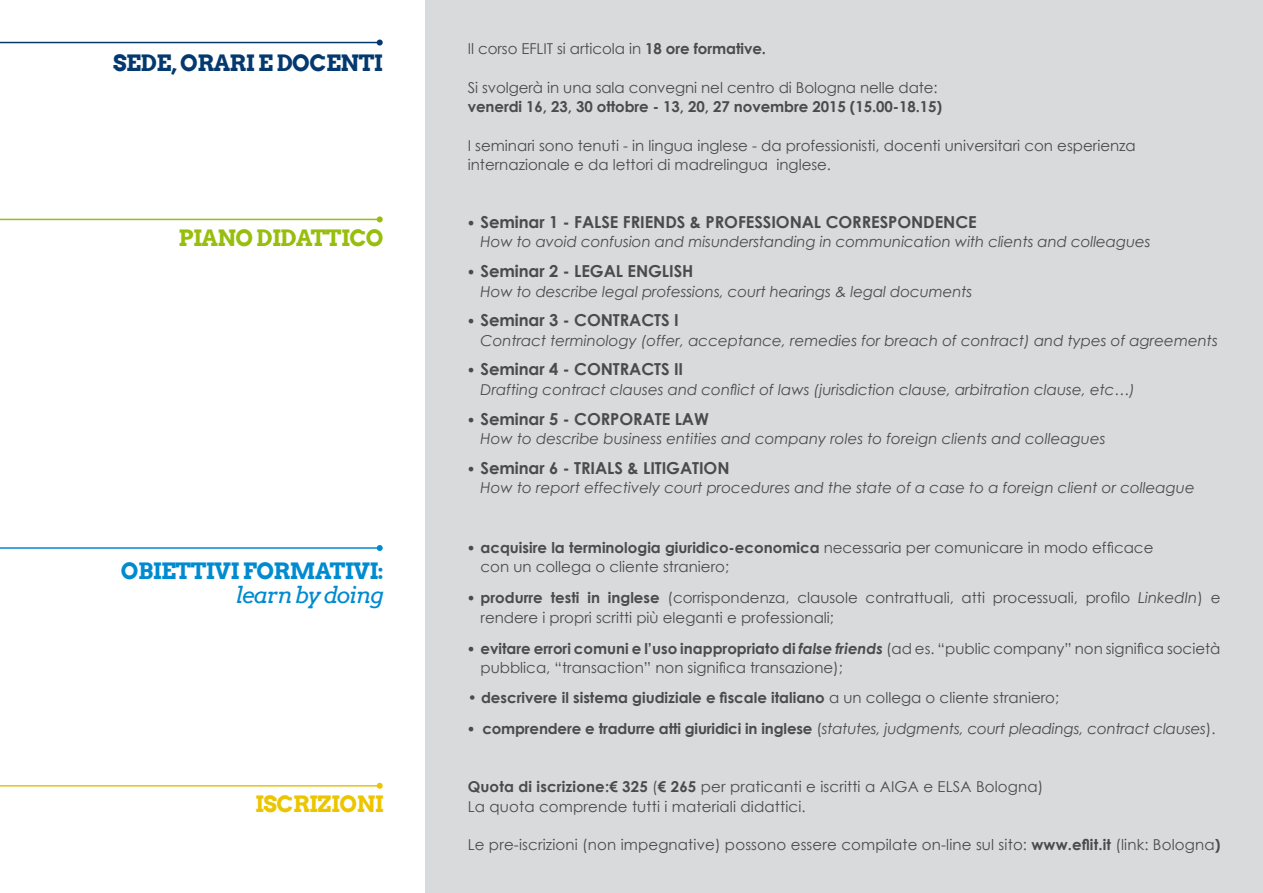
<style>
.page{position:relative;width:1263px;height:893px;background:#fff}
.page>*{position:absolute;margin:0;border:0;box-sizing:border-box;transform-origin:0 0}
.t1{font:700 22.5px "Arvo";color:#008bd0}
.t2{font:700 22.5px "Arvo";letter-spacing:-.025em;color:#03396f}
.t3{font:700 22.5px "Arvo";color:#97be0d}
.t4{font:italic 22.5px "Arvo";letter-spacing:-.05em;color:#008bd0}
.t5{font:700 22.5px "Arvo";color:#ecc500}
.t6{font:700 16.5px "Century Gothic";letter-spacing:-.005em;color:#4b4b4d}
.t7{font:15px/19.4px "Century Gothic";color:#4b4b4d}
.t8{font:italic 15px "Century Gothic";color:#4b4b4d}
.t9{font:700 15px "Century Gothic";color:#4b4b4d}
.s1{font-weight:700}
.s2{font-family:"Corbel";font-weight:400;font-size:15px}
.s3{font-family:"Corbel"}
.s4{font-style:italic}
.s5{font-weight:700;font-style:italic}
.s6{font-weight:400}
.s7{font-family:"Corbel";font-style:normal}
.s8{font-weight:700;font-style:normal}
.s9{font-style:normal}
</style>
<div class="page">
<div style="left:425px;top:0;width:838px;height:893px;background:#d9dadb"></div>
<hr style="left:0;top:42px;width:380px;height:1px;background:#03396f">
<svg style="left:377px;top:40px;width:6px;height:6px"></svg>
<hr style="left:0;top:219px;width:380px;height:1px;background:#97be0d">
<svg style="left:377px;top:216px;width:6px;height:6px"></svg>
<hr style="left:0;top:547px;width:380px;height:2px;background:#008bd0">
<svg style="left:377px;top:545px;width:6px;height:6px"></svg>
<hr style="left:0;top:785px;width:380px;height:1px;background:#ecc500">
<svg style="left:377px;top:783px;width:6px;height:6px"></svg>
<h1 class="t2" style="left:113px;top:49px;width:83px">SEDE, ORARI</h1>
<h1 class="t2" style="left:258px;top:49px;width:50px">E DOCENTI</h1>
<h1 class="t3" style="left:178px;top:224px;width:16px">PIANO</h1>
<h1 class="t3" style="left:257px;top:224px;width:55px">DIDATTICO</h1>
<h1 class="t1" style="left:121px;top:557px;width:15px">OBIETTI</h1>
<h1 class="t1" style="left:214px;top:557px;width:46px">VIFORMATI</h1>
<h1 class="t1" style="left:353px;top:557px;width:32px">VI:</h1>
<h1 class="t4" style="left:236px;top:581px;width:150px">learn by doing</h1>
<h1 class="t5" style="left:255px;top:790px;width:36px">ISCRIZIONI</h1>
<p class="t7" style="left:468px;top:38px;width:300px">Il corso EFLIT si articola in <span class="s1">18 ore formative.</span></p>
<p class="t7" style="left:468px;top:77px;width:471px">Si svolgerà in una sala convegni nel centro di Bologna nelle date:</p>
<p class="t9" style="left:468px;top:95px;width:476px">venerdi 16, 23, 30 ottobre - 13, 20, 27 novembre 2015 (15.00-18.15)</p>
<p class="t7" style="left:468px;top:135px;width:669px">I seminari sono tenuti - in lingua inglese - da professionisti, docenti universitari con esperienza internazionale e da lettori di madrelingua inglese.</p>
<p class="t6" style="left:468px;top:210px;width:183px"><span class="s2">•</span> Seminar 1 - False friend</p>
<p class="t6" style="left:677px;top:210px;width:105px">s &amp; Profession</p>
<p class="t6" style="left:802px;top:210px;width:99px">al Correspondence</p>
<p class="t8" style="left:480px;top:232px;width:672px">How to avoid confusion and misunderstanding in communication with clients and colleagues</p>
<p class="t6" style="left:468px;top:259px;width:227px"><span class="s2">•</span> Seminar 2 - Legal English</p>
<p class="t8" style="left:480px;top:281px;width:493px">How to describe legal professions, court hearings &amp; legal documents</p>
<p class="t6" style="left:468px;top:308px;width:212px"><span class="s2">•</span> Seminar 3 - CONTRACTS I</p>
<p class="t8" style="left:480px;top:330px;width:739px">Contract terminology (offer, acceptance, remedies for breach of contract) and types of agreements</p>
<p class="t6" style="left:468px;top:357px;width:217px"><span class="s2">•</span> Seminar 4 - CONTRACTS II</p>
<p class="t8" style="left:480px;top:379px;width:656px">Drafting contract clauses and conflict of laws (jurisdiction clause, arbitration clause, etc…)</p>
<p class="t6" style="left:468px;top:406px;width:243px"><span class="s2">•</span> Seminar 5 - CORPORATE LAW</p>
<p class="t8" style="left:480px;top:428px;width:626px">How to describe business entities and company roles to foreign clients and colleagues</p>
<p class="t6" style="left:468px;top:455px;width:138px"><span class="s2">•</span> Seminar 6 - TRIALS</p>
<p class="t6" style="left:627px;top:455px;width:104px">&amp; LITIGATION</p>
<p class="t8" style="left:480px;top:477px;width:716px">How to report effectively court procedures and the state of a case to a foreign client or colleague</p>
<p class="t7" style="left:480px;top:537px;width:674px;text-indent:-13px"><span class="s3">•</span> <span class="s1">acquisire la terminologia giuridico-economica</span> necessaria per comunicare in modo efficace con un collega o cliente straniero;</p>
<p class="t7" style="left:480px;top:588px;width:741px;text-indent:-13px"><span class="s3">•</span> <span class="s1">produrre testi in inglese</span> (corrispondenza, clausole contrattuali, atti processuali, profilo <span class="s4">LinkedIn</span>) e rendere i propri scritti più eleganti e professionali;</p>
<p class="t7" style="left:480px;top:639px;width:741px;text-indent:-13px"><span class="s3">•</span> <span class="s1">evitare errori comuni e l’uso inappropriato di</span> <span class="s5">false friends</span> (ad es. “public company” non significa società pubblica, “transaction” non significa transazione);</p>
<p class="t9" style="left:468px;top:686px;width:593px"><span class="s6">•</span> descrivere il sistema giudiziale e fiscale italiano <span class="s6">a un collega o cliente straniero;</span></p>
<p class="t8" style="left:468px;top:718px;width:749px"><span class="s7">•</span> <span class="s8">comprendere e tradurre atti giuridici in inglese</span> <span class="s9">(</span>statutes, judgments, court pleadings, contract clauses<span class="s9">).</span></p>
<p class="t7" style="left:468px;top:777px;width:577px"><span class="s1">Quota di iscrizione:€ 325</span> (<span class="s1">€ 265</span> per praticanti e iscritti a AIGA e ELSA Bologna)<br>La quota comprende tutti i materiali didattici.</p>
<p class="t7" style="left:468px;top:835px;width:754px">Le pre-iscrizioni (non impegnative) possono essere compilate on-line sul sito: <span class="s1">www.eflit.it</span> (link: Bologna<span class="s1">)</span></p>
</div>
